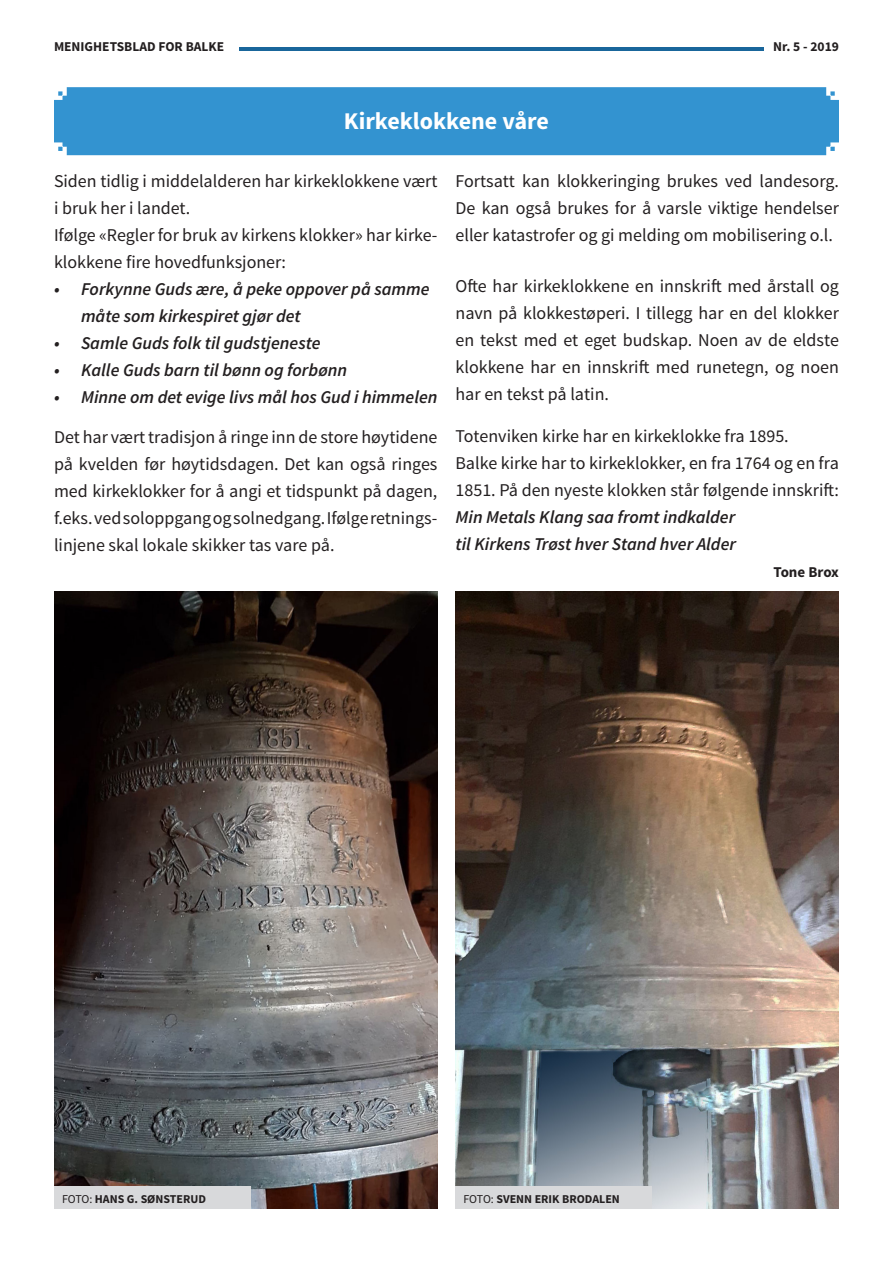
<style>
.page{position:relative;width:893px;height:1263px;background:#fff}
.page>*{position:absolute;margin:0;border:0;box-sizing:border-box;transform-origin:0 0}
.t1{font:700 24px "Source Sans Pro";color:#fff}
.t2{font:18px/27px "Source Sans Pro";color:#231f20}
.t3{font:italic 600 18px/27px "Source Sans Pro";color:#231f20}
.t4{font:700 15px "Source Sans Pro";letter-spacing:-.005em;color:#231f20}
.t5{font:700 13.5px "Source Sans Pro";color:#231f20}
.t6{font:700 12px "Source Sans Pro";color:#231f20}
.s1{font-weight:400}
</style>
<div class="page">
<hr style="left:239px;top:47px;width:525px;height:4px;background:#19669b">
<div style="left:54px;top:87px;width:785px;height:68px;background:#3393d0"></div>
<img style="left:54px;top:591px;width:383px;height:618px">
<img style="left:455px;top:591px;width:384px;height:618px">
<div style="left:54px;top:1187px;width:197px;height:22px;background:#d8d9db"></div>
<div style="left:455px;top:1187px;width:197px;height:22px;background:#d8d9db"></div>
<p class="t5" style="left:54px;top:38px;width:172px">MENIGHETSBLAD FOR BALKE</p>
<p class="t5" style="left:773px;top:38px;width:67px">Nr. 5 - 2019</p>
<p class="t1" style="left:344px;top:105px;width:206px">Kirkeklokkene våre</p>
<p class="t2" style="left:54px;top:168px;width:385px">Siden tidlig i middelalderen har kirkeklokkene vært i bruk her i landet.</p>
<p class="t2" style="left:54px;top:222px;width:385px">Ifølge «Regler for bruk av kirkens klokker» har kirke&shy;klokkene fire hovedfunksjoner:</p>
<p class="t3" style="left:81px;top:275px;width:350px;text-indent:-27px">• Forkynne Guds ære, å peke oppover på samme måte som kirkespiret gjør det</p>
<p class="t3" style="left:54px;top:329px;width:268px">• Samle Guds folk til gudstjeneste</p>
<p class="t3" style="left:54px;top:356px;width:295px">• Kalle Guds barn til bønn og forbønn</p>
<p class="t3" style="left:54px;top:383px;width:385px">• Minne om det evige livs mål hos Gud i himmelen</p>
<p class="t2" style="left:54px;top:424px;width:385px;text-align:justify">Det har vært tradisjon å ringe inn de store høytidene på kvelden før høytidsdagen. Det kan også ringes med kirkeklokker for å angi et tidspunkt på dagen, f.eks. ved soloppgang og solnedgang. Ifølge retnings&shy;linjene skal lokale skikker tas vare på.</p>
<p class="t2" style="left:455px;top:168px;width:385px;text-align:justify">Fortsatt kan klokkeringing brukes ved landesorg.<br>De kan også brukes for å varsle viktige hendelser eller katastrofer og gi melding om mobilisering o.l.</p>
<p class="t2" style="left:455px;top:273px;width:385px;text-align:justify">Ofte har kirkeklokkene en innskrift med årstall og navn på klokkestøperi. I tillegg har en del klokker en tekst med et eget budskap. Noen av de eldste klokkene har en innskrift med runetegn, og noen har en tekst på latin.</p>
<p class="t2" style="left:455px;top:423px;width:335px">Totenviken kirke har en kirkeklokke fra 1895.</p>
<p class="t2" style="left:455px;top:450px;width:385px">Balke kirke har to kirkeklokker, en fra 1764 og en fra<br>1851. På den nyeste klokken står følgende innskrift:</p>
<p class="t3" style="left:455px;top:503px;width:281px">Min Metals Klang saa fromt indkalder</p>
<p class="t3" style="left:455px;top:530px;width:282px">til Kirkens Trøst hver Stand hver Alder</p>
<p class="t4" style="left:773px;top:562px;width:67px">Tone Brox</p>
<p class="t6" style="left:62px;top:1191px;width:145px"><span class="s1">FOTO:</span> HANS G. SØNSTERUD</p>
<p class="t6" style="left:464px;top:1191px;width:158px"><span class="s1">FOTO:</span> SVENN ERIK BRODALEN</p>
</div>
